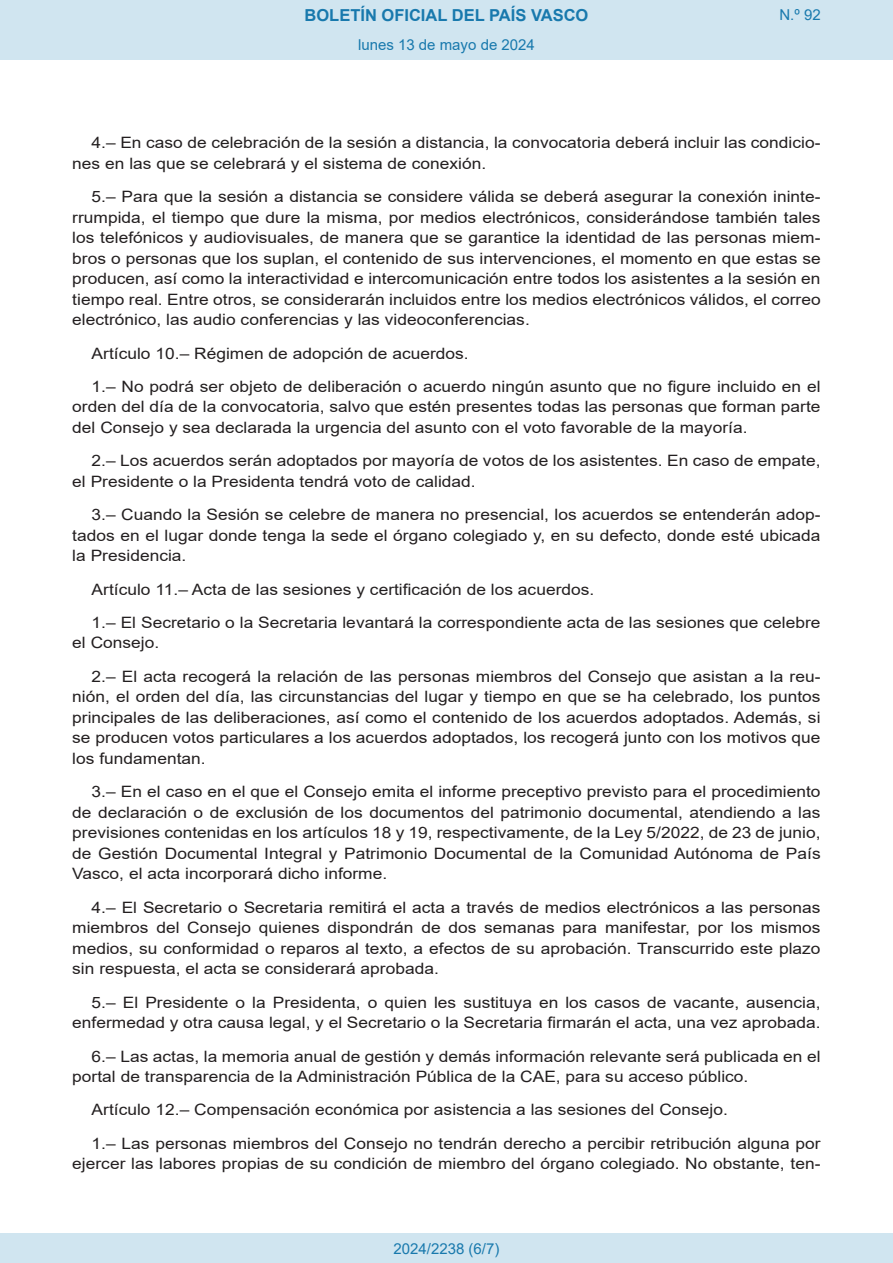
<style>
.page{position:relative;width:893px;height:1263px;background:#fff}
.page>*{position:absolute;margin:0;border:0;box-sizing:border-box;transform-origin:0 0}
.t1{font:700 16.5px "Arial";color:#1879ad}
.BOPVDetalle{font:15.6px/20.5px "Arial";color:#231f20;text-align:justify;scale:1.11 1}
.Paginacion_Centro{font:15px "Arial";color:#1879ad}
</style>
<div class="page">
<div style="left:0;top:0;width:893px;height:60px;background:#d0e5f0"></div>
<div style="left:0;top:1233px;width:893px;height:30px;background:#d0e5f0"></div>
<p class="t1" style="left:305px;top:3px;width:285px">BOLETÍN OFICIAL DEL PAÍS VASCO</p>
<p class="Paginacion_Centro" style="left:358px;top:35px;width:178px">lunes 13 de mayo de 2024</p>
<p class="Paginacion_Centro" style="left:779px;top:5px;width:43px">N.º 92</p>
<p class="BOPVDetalle" style="left:72px;top:132px;width:676px;text-indent:19px">4.– En caso de celebración de la sesión a distancia, la convocatoria deberá incluir las condicio&shy;nes en las que se celebrará y el sistema de conexión.</p>
<p class="BOPVDetalle" style="left:72px;top:186px;width:676px;text-indent:19px">5.– Para que la sesión a distancia se considere válida se deberá asegurar la conexión ininte&shy;rrumpida, el tiempo que dure la misma, por medios electrónicos, considerándose también tales los telefónicos y audiovisuales, de manera que se garantice la identidad de las personas miem&shy;bros o personas que los suplan, el contenido de sus intervenciones, el momento en que estas se producen, así como la interactividad e intercomunicación entre todos los asistentes a la sesión en tiempo real. Entre otros, se considerarán incluidos entre los medios electrónicos válidos, el correo electrónico, las audio conferencias y las videoconferencias.</p>
<p class="BOPVDetalle" style="left:92px;top:343px;width:341px">Artículo 10.– Régimen de adopción de acuerdos.</p>
<p class="BOPVDetalle" style="left:72px;top:376px;width:676px;text-indent:19px">1.– No podrá ser objeto de deliberación o acuerdo ningún asunto que no figure incluido en el orden del día de la convocatoria, salvo que estén presentes todas las personas que forman parte del Consejo y sea declarada la urgencia del asunto con el voto favorable de la mayoría.</p>
<p class="BOPVDetalle" style="left:72px;top:450px;width:676px;text-indent:19px">2.– Los acuerdos serán adoptados por mayoría de votos de los asistentes. En caso de empate, el Presidente o la Presidenta tendrá voto de calidad.</p>
<p class="BOPVDetalle" style="left:72px;top:504px;width:676px;text-indent:19px">3.– Cuando la Sesión se celebre de manera no presencial, los acuerdos se entenderán adop&shy;tados en el lugar donde tenga la sede el órgano colegiado y, en su defecto, donde esté ubicada la Presidencia.</p>
<p class="BOPVDetalle" style="left:92px;top:579px;width:454px">Artículo 11.– Acta de las sesiones y certificación de los acuerdos.</p>
<p class="BOPVDetalle" style="left:72px;top:612px;width:676px;text-indent:19px">1.– El Secretario o la Secretaria levantará la correspondiente acta de las sesiones que celebre el Consejo.</p>
<p class="BOPVDetalle" style="left:72px;top:666px;width:676px;text-indent:19px">2.– El acta recogerá la relación de las personas miembros del Consejo que asistan a la reu&shy;nión, el orden del día, las circunstancias del lugar y tiempo en que se ha celebrado, los puntos principales de las deliberaciones, así como el contenido de los acuerdos adoptados. Además, si se producen votos particulares a los acuerdos adoptados, los recogerá junto con los motivos que los fundamentan.</p>
<p class="BOPVDetalle" style="left:72px;top:781px;width:676px;text-indent:19px">3.– En el caso en el que el Consejo emita el informe preceptivo previsto para el procedimiento de declaración o de exclusión de los documentos del patrimonio documental, atendiendo a las previsiones contenidas en los artículos 18 y 19, respectivamente, de la Ley 5/2022, de 23 de junio, de Gestión Documental Integral y Patrimonio Documental de la Comunidad Autónoma de País Vasco, el acta incorporará dicho informe.</p>
<p class="BOPVDetalle" style="left:72px;top:897px;width:676px;text-indent:19px">4.– El Secretario o Secretaria remitirá el acta a través de medios electrónicos a las personas miembros del Consejo quienes dispondrán de dos semanas para manifestar, por los mismos medios, su conformidad o reparos al texto, a efectos de su aprobación. Transcurrido este plazo sin respuesta, el acta se considerará aprobada.</p>
<p class="BOPVDetalle" style="left:72px;top:992px;width:676px;text-align:right">5.– El Presidente o la Presidenta, o quien les sustituya en los casos de vacante, ausencia, enfermedad y otra causa legal, y el Secretario o la Secretaria firmarán el acta, una vez aprobada.</p>
<p class="BOPVDetalle" style="left:72px;top:1046px;width:676px;text-indent:19px">6.– Las actas, la memoria anual de gestión y demás información relevante será publicada en el portal de transparencia de la Administración Pública de la CAE, para su acceso público.</p>
<p class="BOPVDetalle" style="left:92px;top:1100px;width:575px">Artículo 12.– Compensación económica por asistencia a las sesiones del Consejo.</p>
<p class="BOPVDetalle" style="left:72px;top:1133px;width:676px;text-align:right">1.– Las personas miembros del Consejo no tendrán derecho a percibir retribución alguna por ejercer las labores propias de su condición de miembro del órgano colegiado. No obstante, ten-</p>
<p class="Paginacion_Centro" style="left:393px;top:1238px;width:107px">2024/2238 (6/7)</p>
</div>
